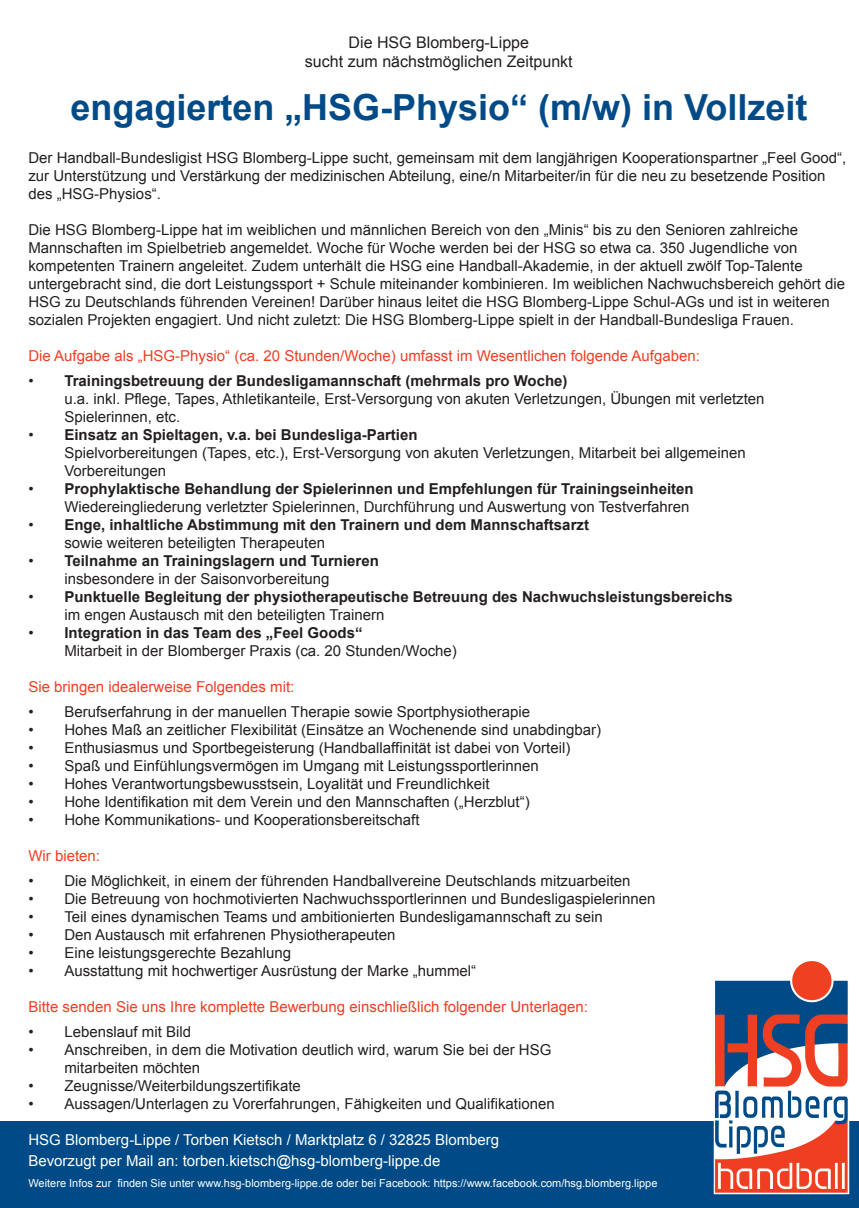
<style>
.page{position:relative;width:859px;height:1208px;background:#fff}
.page>*{position:absolute;margin:0;border:0;box-sizing:border-box;transform-origin:0 0}
.t1{font:700 36px "Arial";color:#004b87}
.t2{font:16px/19.2px "Arial";color:#231f20;text-align:center}
.t3{font:15px/18px "Arial";color:#231f20}
.t4{font:700 15px/18px "Arial";color:#231f20}
.t5{font:15px "Arial";color:#ef3e22}
.t6{font:15px/21px "Arial";color:#fff}
.t7{font:11px "Arial";color:#fff}
.s1{font-weight:700}
.s2{font-weight:400}
</style>
<div class="page">
<div style="left:0;top:1121px;width:859px;height:87px;background:#004b87"></div>
<img style="left:714px;top:961px;width:135px;height:233px">
<p class="t2" style="left:305px;top:32px;width:269px">Die HSG Blomberg-Lippe<br>sucht zum nächstmöglichen Zeitpunkt</p>
<h1 class="t1" style="left:70px;top:83px;width:738px">engagierten „HSG-Physio“ (m/w) in Vollzeit</h1>
<p class="t3" style="left:28px;top:149px;width:819px">Der Handball-Bundesligist HSG Blomberg-Lippe sucht, gemeinsam mit dem langjährigen Kooperationspartner „Feel Good“, zur Unterstützung und Verstärkung der medizinischen Abteilung, eine/n Mitarbeiter/in für die neu zu besetzende Position des „HSG-Physios“.</p>
<p class="t3" style="left:28px;top:221px;width:818px">Die HSG Blomberg-Lippe hat im weiblichen und männlichen Bereich von den „Minis“ bis zu den Senioren zahlreiche Mannschaften im Spielbetrieb angemeldet. Woche für Woche werden bei der HSG so etwa ca. 350 Jugendliche von kompetenten Trainern angeleitet. Zudem unterhält die HSG eine Handball-Akademie, in der aktuell zwölf Top-Talente untergebracht sind, die dort Leistungssport + Schule miteinander kombinieren. Im weiblichen Nachwuchsbereich gehört die HSG zu Deutschlands führenden Vereinen! Darüber hinaus leitet die HSG Blomberg-Lippe Schul-AGs und ist in weiteren sozialen Projekten engagiert. Und nicht zuletzt: Die HSG Blomberg-Lippe spielt in der Handball-Bundesliga Frauen.</p>
<p class="t5" style="left:28px;top:346px;width:673px">Die Aufgabe als „HSG-Physio“ (ca. 20 Stunden/Woche) umfasst im Wesentlichen folgende Aufgaben:</p>
<p class="t3" style="left:64px;top:372px;width:702px;text-indent:-36px">• <span class="s1">Trainingsbetreuung der Bundesligamannschaft (mehrmals pro Woche)<br></span>u.a. inkl. Pflege, Tapes, Athletikanteile, Erst-Versorgung von akuten Verletzungen, Übungen mit verletzten<br>Spielerinnen, etc.</p>
<p class="t3" style="left:64px;top:426px;width:683px;text-indent:-36px">• <span class="s1">Einsatz an Spieltagen, v.a. bei Bundesliga-Partien<br></span>Spielvorbereitungen (Tapes, etc.), Erst-Versorgung von akuten Verletzungen, Mitarbeit bei allgemeinen<br>Vorbereitungen</p>
<p class="t3" style="left:28px;top:480px;width:667px;text-align:right">• <span class="s1">Prophylaktische Behandlung der Spielerinnen und Empfehlungen für Trainingseinheiten<br></span>Wiedereingliederung verletzter Spielerinnen, Durchführung und Auswertung von Testverfahren</p>
<p class="t4" style="left:64px;top:516px;width:526px;text-indent:-36px"><span class="s2">•</span> Enge, inhaltliche Abstimmung mit den Trainern und dem Mannschaftsarzt <span class="s2">sowie weiteren beteiligten Therapeuten</span></p>
<p class="t4" style="left:64px;top:552px;width:316px;text-indent:-36px"><span class="s2">•</span> Teilnahme an Trainingslagern und Turnieren <span class="s2">insbesondere in der Saisonvorbereitung</span></p>
<p class="t4" style="left:64px;top:588px;width:670px;text-indent:-36px"><span class="s2">•</span> Punktuelle Begleitung der physiotherapeutische Betreuung des Nachwuchsleistungsbereichs <span class="s2">im engen Austausch mit den beteiligten Trainern</span></p>
<p class="t3" style="left:64px;top:624px;width:394px;text-indent:-36px">• <span class="s1">Integration in das Team des „Feel Goods“<br></span>Mitarbeit in der Blomberger Praxis (ca. 20 Stunden/Woche)</p>
<p class="t5" style="left:28px;top:677px;width:267px">Sie bringen idealerweise Folgendes mit:</p>
<p class="t3" style="left:28px;top:703px;width:503px">• Berufserfahrung in der manuellen Therapie sowie Sportphysiotherapie</p>
<p class="t3" style="left:28px;top:721px;width:574px">• Hohes Maß an zeitlicher Flexibilität (Einsätze an Wochenende sind unabdingbar)</p>
<p class="t3" style="left:28px;top:739px;width:543px">• Enthusiasmus und Sportbegeisterung (Handballaffinität ist dabei von Vorteil)</p>
<p class="t3" style="left:28px;top:757px;width:512px">• Spaß und Einfühlungsvermögen im Umgang mit Leistungssportlerinnen</p>
<p class="t3" style="left:28px;top:775px;width:463px">• Hohes Verantwortungsbewusstsein, Loyalität und Freundlichkeit</p>
<p class="t3" style="left:28px;top:793px;width:503px">• Hohe Identifikation mit dem Verein und den Mannschaften („Herzblut“)</p>
<p class="t3" style="left:28px;top:811px;width:393px">• Hohe Kommunikations- und Kooperationsbereitschaft</p>
<p class="t5" style="left:28px;top:846px;width:73px">Wir bieten:</p>
<p class="t3" style="left:28px;top:872px;width:604px">• Die Möglichkeit, in einem der führenden Handballvereine Deutschlands mitzuarbeiten</p>
<p class="t3" style="left:28px;top:890px;width:629px">• Die Betreuung von hochmotivierten Nachwuchssportlerinnen und Bundesligaspielerinnen</p>
<p class="t3" style="left:28px;top:908px;width:576px">• Teil eines dynamischen Teams und ambitionierten Bundesligamannschaft zu sein</p>
<p class="t3" style="left:28px;top:926px;width:368px">• Den Austausch mit erfahrenen Physiotherapeuten</p>
<p class="t3" style="left:28px;top:944px;width:264px">• Eine leistungsgerechte Bezahlung</p>
<p class="t3" style="left:28px;top:962px;width:449px">• Ausstattung mit hochwertiger Ausrüstung der Marke „hummel“</p>
<p class="t5" style="left:28px;top:997px;width:561px">Bitte senden Sie uns Ihre komplette Bewerbung einschließlich folgender Unterlagen:</p>
<p class="t3" style="left:28px;top:1023px;width:164px">• Lebenslauf mit Bild</p>
<p class="t3" style="left:64px;top:1041px;width:488px;text-indent:-36px">• Anschreiben, in dem die Motivation deutlich wird, warum Sie bei der HSG mitarbeiten möchten</p>
<p class="t3" style="left:28px;top:1077px;width:274px">• Zeugnisse/Weiterbildungszertifikate</p>
<p class="t3" style="left:28px;top:1095px;width:528px">• Aussagen/Unterlagen zu Vorerfahrungen, Fähigkeiten und Qualifikationen</p>
<p class="t6" style="left:28px;top:1129px;width:472px">HSG Blomberg-Lippe / Torben Kietsch / Marktplatz 6 / 32825 Blomberg<br>Bevorzugt per Mail an: torben.kietsch@hsg-blomberg-lippe.de</p>
<p class="t7" style="left:28px;top:1176px;width:630px">Weitere Infos zur finden Sie unter www.hsg-blomberg-lippe.de oder bei Facebook: https://www.facebook.com/hsg.blomberg.lippe</p>
</div>
